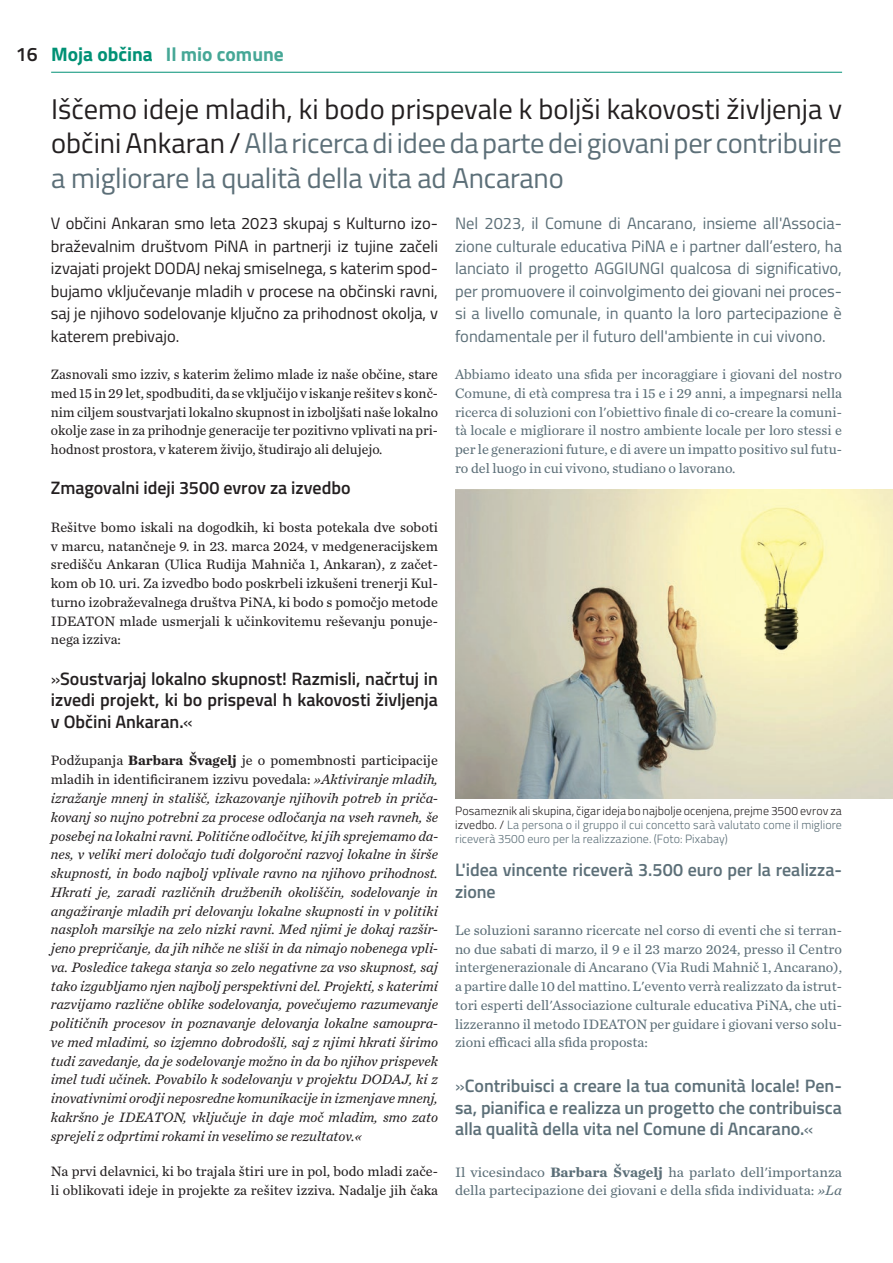
<style>
.page{position:relative;width:893px;height:1263px;background:#fff}
.page>*{position:absolute;margin:0;border:0;box-sizing:border-box;transform-origin:0 0}
.t1{font:28.5px/34.2px "Titillium";letter-spacing:-.01em;color:#5c6f78;text-align:justify}
.t2{font:700 19.5px "Titillium";color:#46a796}
.t3{font:600 18px/21.6px "Titillium";letter-spacing:-.005em;color:#5c6f78}
.t4{font:600 18px/21.6px "Titillium";letter-spacing:-.005em;color:#231f20;text-align:justify}
.t5{font:16.5px/22.5px "Titillium";color:#5c6f78;text-align:justify}
.t6{font:16.5px/22.5px "Titillium";color:#231f20;text-align:justify}
.t7{font:italic 14.25px/18.8px "Chronicle Text G2";color:#231f20;text-align:justify}
.t8{font:14.25px/18.8px "Chronicle Text G2";color:#231f20;text-align:justify}
.t9{font:14.25px/18.8px "Chronicle Text G2";color:#5c6f78;text-align:justify}
.t10{font:14.25px/18.8px "Chronicle Text G2";color:#5c6f78;scale:1.04 1}
.t11{font:300 12px/14.4px "Titillium";letter-spacing:.005em;color:#5c6f78;text-align:justify}
.s1{font-weight:600;color:#231f20}
.s2{color:#009175}
.s3{color:#231f20}
.s4{font-weight:400}
.s5{font-style:normal}
.s6{font-weight:700;font-style:normal}
.s7{font-weight:700}
.s8{font-style:italic}
</style>
<div class="page">
<hr style="left:51px;top:72px;width:791px;height:1px;background:#009175">
<img style="left:455px;top:490px;width:438px;height:308px">
<h2 class="t2" style="left:16px;top:39px;width:270px"><span class="s1">16</span> <span class="s2">Moja občina</span> Il mio comune</h2>
<h1 class="t1" style="left:51px;top:91px;width:792px"><span class="s3">Iščemo ideje mladih, ki bodo prispevale k boljši kakovosti življenja v občini Ankaran /</span> Alla ricerca di idee da parte dei giovani per contribuire a migliorare la qualità della vita ad Ancarano</h1>
<p class="t6" style="left:51px;top:211px;width:389px">V občini Ankaran smo leta 2023 skupaj s Kulturno izo&shy;braževalnim društvom PiNA in partnerji iz tujine začeli izvajati projekt DODAJ nekaj smiselnega, s katerim spod&shy;bujamo vključevanje mladih v procese na občinski ravni, saj je njihovo sodelovanje ključno za prihodnost okolja, v katerem prebivajo.</p>
<p class="t8" style="left:51px;top:364px;width:389px">Zasnovali smo izziv, s katerim želimo mlade iz naše občine, stare med 15 in 29 let, spodbuditi, da se vključijo v iskanje rešitev s konč&shy;nim ciljem soustvarjati lokalno skupnost in izboljšati naše lokalno okolje zase in za prihodnje generacije ter pozitivno vplivati na pri&shy;hodnost prostora, v katerem živijo, študirajo ali delujejo.</p>
<p class="t4" style="left:51px;top:476px;width:301px">Zmagovalni ideji 3500 evrov za izvedbo</p>
<p class="t8" style="left:51px;top:517px;width:389px">Rešitve bomo iskali na dogodkih, ki bosta potekala dve soboti v marcu, natančneje 9. in 23. marca 2024, v medgeneracijskem središču Ankaran (Ulica Rudija Mahniča 1, Ankaran), z začet&shy;kom ob 10. uri. Za izvedbo bodo poskrbeli izkušeni trenerji Kul&shy;turno izobraževalnega društva PiNA, ki bodo s pomočjo metode IDEATON mlade usmerjali k učinkovitemu reševanju ponuje&shy;nega izziva:</p>
<p class="t4" style="left:51px;top:667px;width:389px"><span class="s4">»</span>Soustvarjaj lokalno skupnost! Razmisli, načrtuj in izvedi projekt, ki bo prispeval h kakovosti življenja v Občini Ankaran.<span class="s4">«</span></p>
<p class="t7" style="left:51px;top:750px;width:389px"><span class="s5">Podžupanja</span> <span class="s6">Barbara Švagelj</span> <span class="s5">je o pomembnosti participacije mladih in identificiranem izzivu povedala:</span> »Aktiviranje mladih, izražanje mnenj in stališč, izkazovanje njihovih potreb in priča&shy;kovanj so nujno potrebni za procese odločanja na vseh ravneh, še posebej na lokalni ravni. Politične odločitve, ki jih sprejemamo da&shy;nes, v veliki meri določajo tudi dolgoročni razvoj lokalne in širše skupnosti, in bodo najbolj vplivale ravno na njihovo prihodnost.<br>Hkrati je, zaradi različnih družbenih okoliščin, sodelovanje in angažiranje mladih pri delovanju lokalne skupnosti in v politiki nasploh marsikje na zelo nizki ravni. Med njimi je dokaj razšir&shy;jeno prepričanje, da jih nihče ne sliši in da nimajo nobenega vpli&shy;va. Posledice takega stanja so zelo negativne za vso skupnost, saj tako izgubljamo njen najbolj perspektivni del. Projekti, s katerimi razvijamo različne oblike sodelovanja, povečujemo razumevanje političnih procesov in poznavanje delovanja lokalne samoupra&shy;ve med mladimi, so izjemno dobrodošli, saj z njimi hkrati širimo tudi zavedanje, da je sodelovanje možno in da bo njihov prispevek imel tudi učinek. Povabilo k sodelovanju v projektu DODAJ, ki z inovativnimi orodji neposredne komunikacije in izmenjave mnenj, kakršno je IDEATON, vključuje in daje moč mladim, smo zato sprejeli z odprtimi rokami in veselimo se rezultatov.«</p>
<p class="t8" style="left:51px;top:1161px;width:389px">Na prvi delavnici, ki bo trajala štiri ure in pol, bodo mladi zače&shy;li oblikovati ideje in projekte za rešitev izziva. Nadalje jih čaka</p>
<p class="t5" style="left:455px;top:211px;width:388px">Nel 2023, il Comune di Ancarano, insieme all'Associa&shy;zione culturale educativa PiNA e i partner dall’estero, ha lanciato il progetto AGGIUNGI qualcosa di significativo, per promuovere il coinvolgimento dei giovani nei proces&shy;si a livello comunale, in quanto la loro partecipazione è fondamentale per il futuro dell'ambiente in cui vivono.</p>
<p class="t9" style="left:455px;top:364px;width:388px">Abbiamo ideato una sfida per incoraggiare i giovani del nostro Comune, di età compresa tra i 15 e i 29 anni, a impegnarsi nella ricerca di soluzioni con l'obiettivo finale di co-creare la comuni&shy;tà locale e migliorare il nostro ambiente locale per loro stessi e per le generazioni future, e di avere un impatto positivo sul futu&shy;ro del luogo in cui vivono, studiano o lavorano.</p>
<p class="t11" style="left:455px;top:803px;width:388px"><span class="s3">Posameznik ali skupina, čigar ideja bo najbolje ocenjena, prejme 3500 evrov za izvedbo. /</span> La persona o il gruppo il cui concetto sarà valutato come il migliore riceverà 3500 euro per la realizzazione. (Foto: Pixabay)</p>
<p class="t3" style="left:455px;top:858px;width:388px">L'idea vincente riceverà 3.500 euro per la realizza&shy;zione</p>
<p class="t9" style="left:455px;top:920px;width:388px">Le soluzioni saranno ricercate nel corso di eventi che si terran&shy;no due sabati di marzo, il 9 e il 23 marzo 2024, presso il Centro intergenerazionale di Ancarano (Via Rudi Mahnič 1, Ancarano), a partire dalle 10 del mattino. L'evento verrà realizzato da istrut&shy;tori esperti dell'Associazione culturale educativa PiNA, che uti&shy;lizzeranno il metodo IDEATON per guidare i giovani verso solu&shy;zioni efficaci alla sfida proposta:</p>
<p class="t3" style="left:455px;top:1074px;width:388px;text-align:justify"><span class="s4">»</span>Contribuisci a creare la tua comunità locale! Pen&shy;sa, pianifica e realizza un progetto che contribuisca alla qualità della vita nel Comune di Ancarano.<span class="s4">«</span></p>
<p class="t10" style="left:455px;top:1162px;width:374px">Il vicesindaco <span class="s7">Barbara Švagelj</span> ha parlato dell'importanza della partecipazione dei giovani e della sfida individuata: <span class="s8">»La</span></p>
</div>
